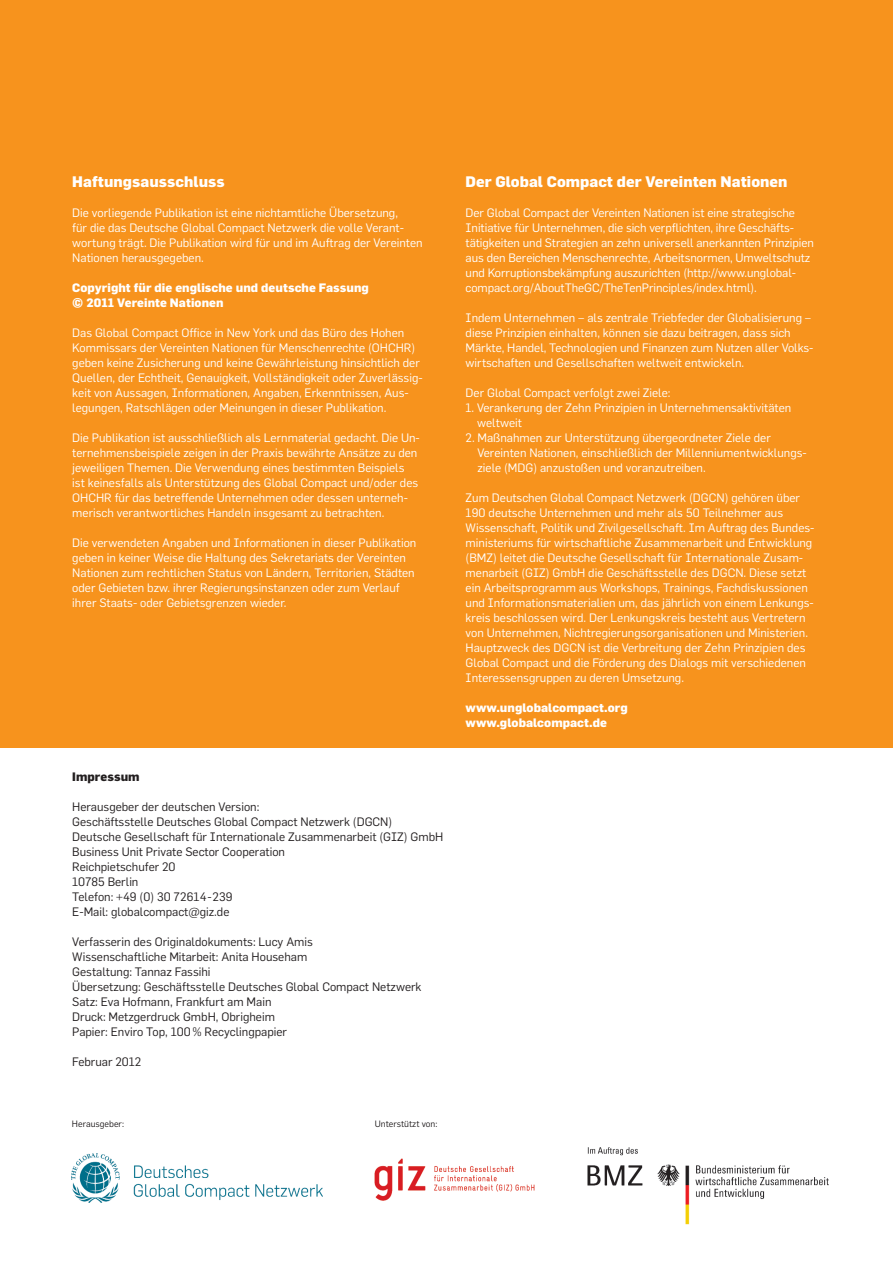
<style>
.page{position:relative;width:893px;height:1263px;background:#fff}
.page>*{position:absolute;margin:0;border:0;box-sizing:border-box;transform-origin:0 0}
.t1{font:800 15px "Flama";letter-spacing:.005em;color:#fff}
.t2{font:12px/15px "Flama";color:#fff}
.t3{font:12px/15px "Flama";color:#231f20}
.t4{font:800 12px/15px "Flama";letter-spacing:.005em;color:#fff}
.t5{font:800 12px "Flama";letter-spacing:.005em;color:#231f20}
.t6{font:9px "Flama";color:#231f20}
</style>
<div class="page">
<div style="left:0;top:0;width:893px;height:748px;background:#f7931d"></div>
<img style="left:587px;top:1147px;width:242px;height:78px">
<img style="left:374px;top:1158px;width:161px;height:43px">
<img style="left:72px;top:1153px;width:250px;height:49px">
<p class="t1" style="left:72px;top:175px;width:154px">Haftungsausschluss</p>
<p class="t2" style="left:72px;top:206px;width:352px">Die vorliegende Publikation ist eine nichtamtliche Übersetzung,<br>für die das Deutsche Global Compact Netzwerk die volle Verant&shy;wortung trägt. Die Publikation wird für und im Auftrag der Vereinten Nationen herausgegeben.</p>
<p class="t4" style="left:72px;top:281px;width:298px">Copyright für die englische und deutsche Fassung © 2011 Vereinte Nationen</p>
<p class="t2" style="left:72px;top:326px;width:352px">Das Global Compact Office in New York und das Büro des Hohen Kommissars der Vereinten Nationen für Menschenrechte (OHCHR) geben keine Zusicherung und keine Gewährleistung hinsichtlich der Quellen, der Echtheit, Genauigkeit, Vollständigkeit oder Zuverlässig&shy;keit von Aussagen, Informationen, Angaben, Erkenntnissen, Aus&shy;legungen, Ratschlägen oder Meinungen in dieser Publikation.</p>
<p class="t2" style="left:72px;top:431px;width:349px">Die Publikation ist ausschließlich als Lernmaterial gedacht. Die Un&shy;ternehmensbeispiele zeigen in der Praxis bewährte Ansätze zu den jeweiligen Themen. Die Verwendung eines bestimmten Beispiels ist keinesfalls als Unterstützung des Global Compact und/oder des OHCHR für das betreffende Unternehmen oder dessen unterneh&shy;merisch verantwortliches Handeln insgesamt zu betrachten.</p>
<p class="t2" style="left:72px;top:536px;width:346px">Die verwendeten Angaben und Informationen in dieser Publikation geben in keiner Weise die Haltung des Sekretariats der Vereinten Nationen zum rechtlichen Status von Ländern, Territorien, Städten oder Gebieten bzw. ihrer Regierungsinstanzen oder zum Verlauf ihrer Staats- oder Gebietsgrenzen wieder.</p>
<p class="t5" style="left:72px;top:771px;width:69px">Impressum</p>
<p class="t3" style="left:72px;top:799px;width:373px">Herausgeber der deutschen Version:<br>Geschäftsstelle Deutsches Global Compact Netzwerk (DGCN)<br>Deutsche Gesellschaft für Internationale Zusammenarbeit (GIZ) GmbH Business Unit Private Sector Cooperation<br>Reichpietschufer 20<br>10785 Berlin<br>Telefon: +49 (0) 30 72614-239<br>E-Mail: globalcompact@giz.de</p>
<p class="t3" style="left:72px;top:934px;width:351px">Verfasserin des Originaldokuments: Lucy Amis<br>Wissenschaftliche Mitarbeit: Anita Househam<br>Gestaltung: Tannaz Fassihi<br>Übersetzung: Geschäftsstelle Deutsches Global Compact Netzwerk Satz: Eva Hofmann, Frankfurt am Main<br>Druck: Metzgerdruck GmbH, Obrigheim<br>Papier: Enviro Top, 100% Recyclingpapier</p>
<p class="t3" style="left:72px;top:1054px;width:71px">Februar 2012</p>
<p class="t6" style="left:72px;top:1120px;width:54px">Herausgeber:</p>
<p class="t6" style="left:375px;top:1120px;width:64px">Unterstützt von:</p>
<p class="t1" style="left:466px;top:175px;width:323px">Der Global Compact der Vereinten Nationen</p>
<p class="t2" style="left:466px;top:206px;width:350px">Der Global Compact der Vereinten Nationen ist eine strategische Initiative für Unternehmen, die sich verpflichten, ihre Geschäfts&shy;tätigkeiten und Strategien an zehn universell anerkannten Prinzipien aus den Bereichen Menschenrechte, Arbeitsnormen, Umweltschutz und Korruptionsbekämpfung auszurichten (http://www.unglobal&shy;compact.org/AboutTheGC/TheTenPrinciples/index.html).</p>
<p class="t2" style="left:466px;top:311px;width:349px">Indem Unternehmen – als zentrale Triebfeder der Globalisierung – diese Prinzipien einhalten, können sie dazu beitragen, dass sich Märkte, Handel, Technologien und Finanzen zum Nutzen aller Volks&shy;wirtschaften und Gesellschaften weltweit entwickeln.</p>
<p class="t2" style="left:466px;top:386px;width:206px">Der Global Compact verfolgt zwei Ziele:</p>
<p class="t2" style="left:477px;top:401px;width:316px;text-indent:-11px">1. Verankerung der Zehn Prinzipien in Unternehmensaktivitäten weltweit</p>
<p class="t2" style="left:477px;top:431px;width:331px;text-indent:-12px">2. Maßnahmen zur Unterstützung übergeordneter Ziele der<br>Vereinten Nationen, einschließlich der Millenniumentwicklungs&shy;ziele (MDG) anzustoßen und voranzutreiben.</p>
<p class="t2" style="left:466px;top:491px;width:350px">Zum Deutschen Global Compact Netzwerk (DGCN) gehören über 190 deutsche Unternehmen und mehr als 50 Teilnehmer aus Wissenschaft, Politik und Zivilgesellschaft. Im Auftrag des Bundes&shy;ministeriums für wirtschaftliche Zusammenarbeit und Entwicklung (BMZ) leitet die Deutsche Gesellschaft für Internationale Zusam&shy;menarbeit (GIZ) GmbH die Geschäftsstelle des DGCN. Diese setzt ein Arbeitsprogramm aus Workshops, Trainings, Fachdiskussionen und Informationsmaterialien um, das jährlich von einem Lenkungs&shy;kreis beschlossen wird. Der Lenkungskreis besteht aus Vertretern von Unternehmen, Nichtregierungsorganisationen und Ministerien.<br>Hauptzweck des DGCN ist die Verbreitung der Zehn Prinzipien des Global Compact und die Förderung des Dialogs mit verschiedenen Interessensgruppen zu deren Umsetzung.</p>
<p class="t4" style="left:466px;top:701px;width:164px">www.unglobalcompact.org www.globalcompact.de</p>
</div>
